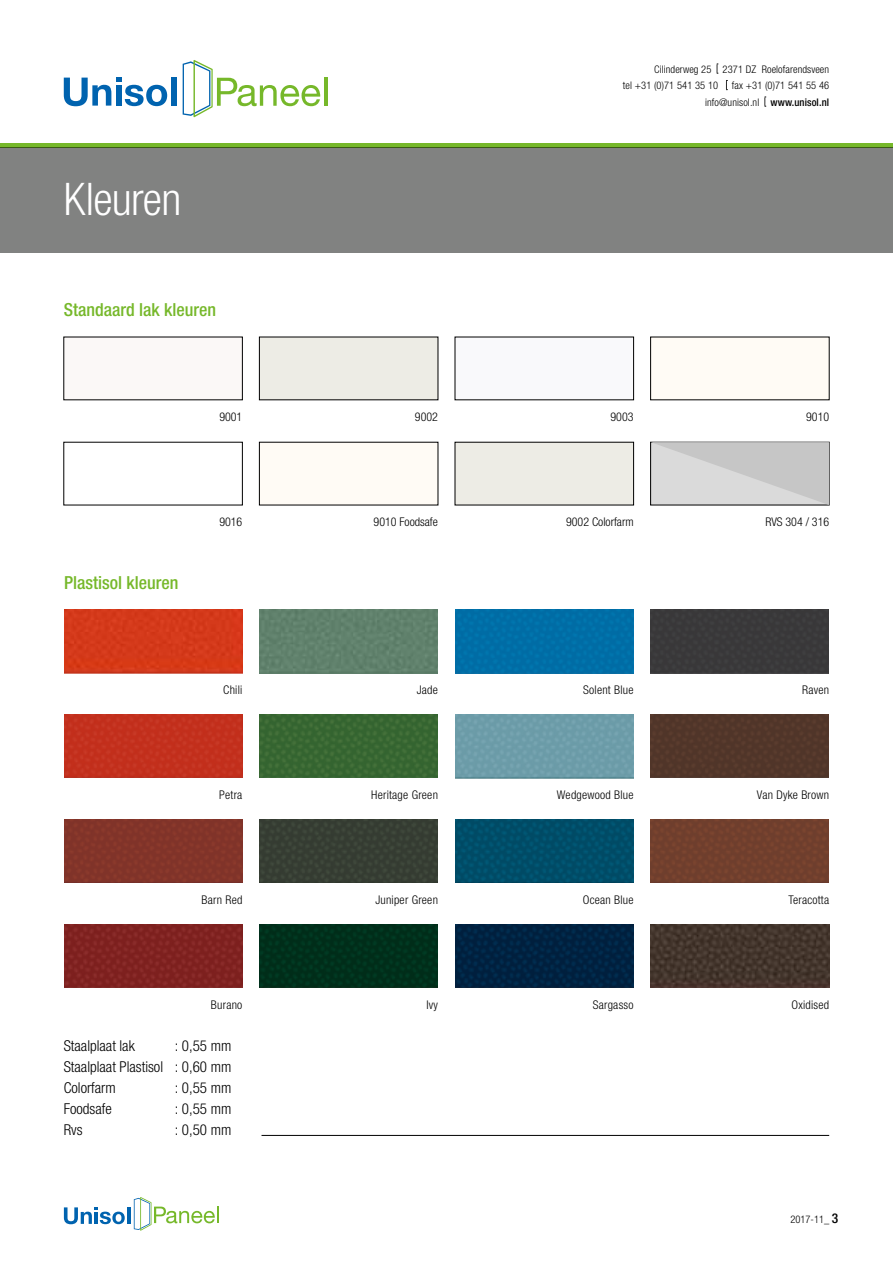
<style>
.page{position:relative;width:893px;height:1263px;background:#fff}
.page>*{position:absolute;margin:0;border:0;box-sizing:border-box;transform-origin:0 0}
.t1{font:300 condensed 45px "Helvetica Neue LT Std";letter-spacing:-.015em;color:#fff}
.t2{font:500 condensed 18px "Helvetica Neue LT Std";color:#76b82a}
.t3{font:300 condensed 15px/21px "Helvetica Neue LT Std";color:#000;text-align:justify}
.t4{font:300 condensed 12px "Helvetica Neue LT Std";letter-spacing:.02em;color:#000}
.t5{font:300 condensed 12px "Helvetica Neue LT Std";color:#000}
.t6{font:300 condensed 10.5px/16.5px "Helvetica Neue LT Std";letter-spacing:.01em;color:#000}
.s1{font-weight:500}
.s2{font-weight:500;font-size:13.5px}
</style>
<div class="page">
<svg style="left:64px;top:1207px;width:61px;height:17px"></svg>
<hr style="left:127px;top:1207px;width:3px;height:17px;background:#0063af">
<svg style="left:134px;top:1197px;width:85px;height:34px"></svg>
<hr style="left:324px;top:78px;width:3px;height:28px;background:#76b82a">
<svg style="left:64px;top:78px;width:103px;height:28px"></svg>
<div style="left:171px;top:78px;width:6px;height:28px;background:#0063af"></div>
<svg style="left:183px;top:60px;width:137px;height:57px"></svg>
<div style="left:0;top:143px;width:893px;height:5px;background:#76b82a"></div>
<div style="left:0;top:148px;width:893px;height:105px;background:#818281"></div>
<hr style="left:261px;top:1135px;width:568px;height:1px;background:#000">
<div style="left:64px;top:337px;width:178px;height:63px;background:#fbf8f7"></div>
<div style="left:455px;top:337px;width:179px;height:63px;background:#f9f9fb"></div>
<div style="left:455px;top:442px;width:179px;height:63px;background:#edece5"></div>
<div style="left:259px;top:337px;width:179px;height:63px;background:#edece5"></div>
<div style="left:259px;top:442px;width:179px;height:63px;background:#fffbf5"></div>
<div style="left:651px;top:337px;width:178px;height:63px;background:#fffbf5"></div>
<svg style="left:651px;top:442px;width:178px;height:63px;background:#cdcdcd"></svg>
<div style="left:651px;top:715px;width:178px;height:63px;background:#513629"></div>
<div style="left:455px;top:610px;width:178px;height:63px;background:#006da6"></div>
<img style="left:455px;top:925px;width:179px;height:63px">
<div style="left:651px;top:610px;width:178px;height:63px;background:#39383a"></div>
<img style="left:64px;top:820px;width:178px;height:63px">
<div style="left:64px;top:610px;width:178px;height:63px;background:#d5391a"></div>
<img style="left:455px;top:820px;width:179px;height:63px">
<img style="left:64px;top:925px;width:178px;height:63px">
<div style="left:64px;top:715px;width:178px;height:63px;background:#c3301d"></div>
<img style="left:259px;top:715px;width:179px;height:63px">
<div style="left:259px;top:610px;width:179px;height:63px;background:#60816c"></div>
<img style="left:259px;top:820px;width:179px;height:63px">
<img style="left:259px;top:925px;width:179px;height:63px">
<img style="left:651px;top:820px;width:178px;height:63px">
<img style="left:455px;top:715px;width:179px;height:63px">
<img style="left:651px;top:925px;width:178px;height:63px">
<h1 class="t1" style="left:64px;top:173px;width:119px">Kleuren</h1>
<h2 class="t2" style="left:64px;top:299px;width:154px">Standaard lak kleuren</h2>
<p class="t4" style="left:219px;top:410px;width:25px">9001</p>
<h2 class="t2" style="left:64px;top:572px;width:116px">Plastisol kleuren</h2>
<p class="t4" style="left:219px;top:515px;width:25px">9016</p>
<p class="t4" style="left:223px;top:683px;width:21px">Chili</p>
<p class="t4" style="left:415px;top:410px;width:25px">9002</p>
<p class="t5" style="left:374px;top:515px;width:66px">9010 Foodsafe</p>
<p class="t4" style="left:417px;top:683px;width:23px">Jade</p>
<p class="t4" style="left:219px;top:788px;width:25px">Petra</p>
<p class="t4" style="left:371px;top:788px;width:68px">Heritage Green</p>
<p class="t4" style="left:202px;top:893px;width:42px">Barn Red</p>
<p class="t4" style="left:211px;top:998px;width:33px">Burano</p>
<p class="t3" style="left:64px;top:1035px;width:73px">Staalplaat lak</p>
<p class="t3" style="left:64px;top:1035px;width:169px;text-indent:111px">: 0,55 mm Staalplaat Plastisol : 0,60 mm Colorfarm</p>
<p class="t3" style="left:175px;top:1077px;width:58px">: 0,55 mm</p>
<p class="t3" style="left:64px;top:1098px;width:50px">Foodsafe</p>
<p class="t3" style="left:175px;top:1098px;width:58px">: 0,55 mm</p>
<p class="t3" style="left:64px;top:1119px;width:20px">Rvs</p>
<p class="t3" style="left:175px;top:1119px;width:58px">: 0,50 mm</p>
<p class="t4" style="left:375px;top:893px;width:64px">Juniper Green</p>
<p class="t4" style="left:426px;top:998px;width:13px">Ivy</p>
<p class="t6" style="left:623px;top:61px;width:208px;text-indent:31px">Cilinderweg 25 2371 DZ Roelofarendsveen tel +31 (0)71 541 35 10</p>
<p class="t6" style="left:705px;top:77px;width:126px;text-align:right">fax +31 (0)71 541 55 46 info@unisol.nl <span class="s1">www.unisol.nl</span></p>
<p class="t4" style="left:610px;top:410px;width:25px">9003</p>
<p class="t4" style="left:806px;top:410px;width:25px">9010</p>
<p class="t5" style="left:566px;top:515px;width:69px">9002 Colorfarm</p>
<p class="t5" style="left:765px;top:515px;width:65px">RVS 304 / 316</p>
<p class="t4" style="left:583px;top:683px;width:52px">Solent Blue</p>
<p class="t4" style="left:802px;top:683px;width:28px">Raven</p>
<p class="t4" style="left:557px;top:788px;width:78px">Wedgewood Blue</p>
<p class="t4" style="left:757px;top:788px;width:74px">Van Dyke Brown</p>
<p class="t4" style="left:583px;top:893px;width:52px">Ocean Blue</p>
<p class="t4" style="left:788px;top:893px;width:42px">Teracotta</p>
<p class="t4" style="left:593px;top:998px;width:42px">Sargasso</p>
<p class="t4" style="left:791px;top:998px;width:39px">Oxidised</p>
<p class="t6" style="left:790px;top:1211px;width:49px">2017-11_ <span class="s2">3</span></p>
</div>
